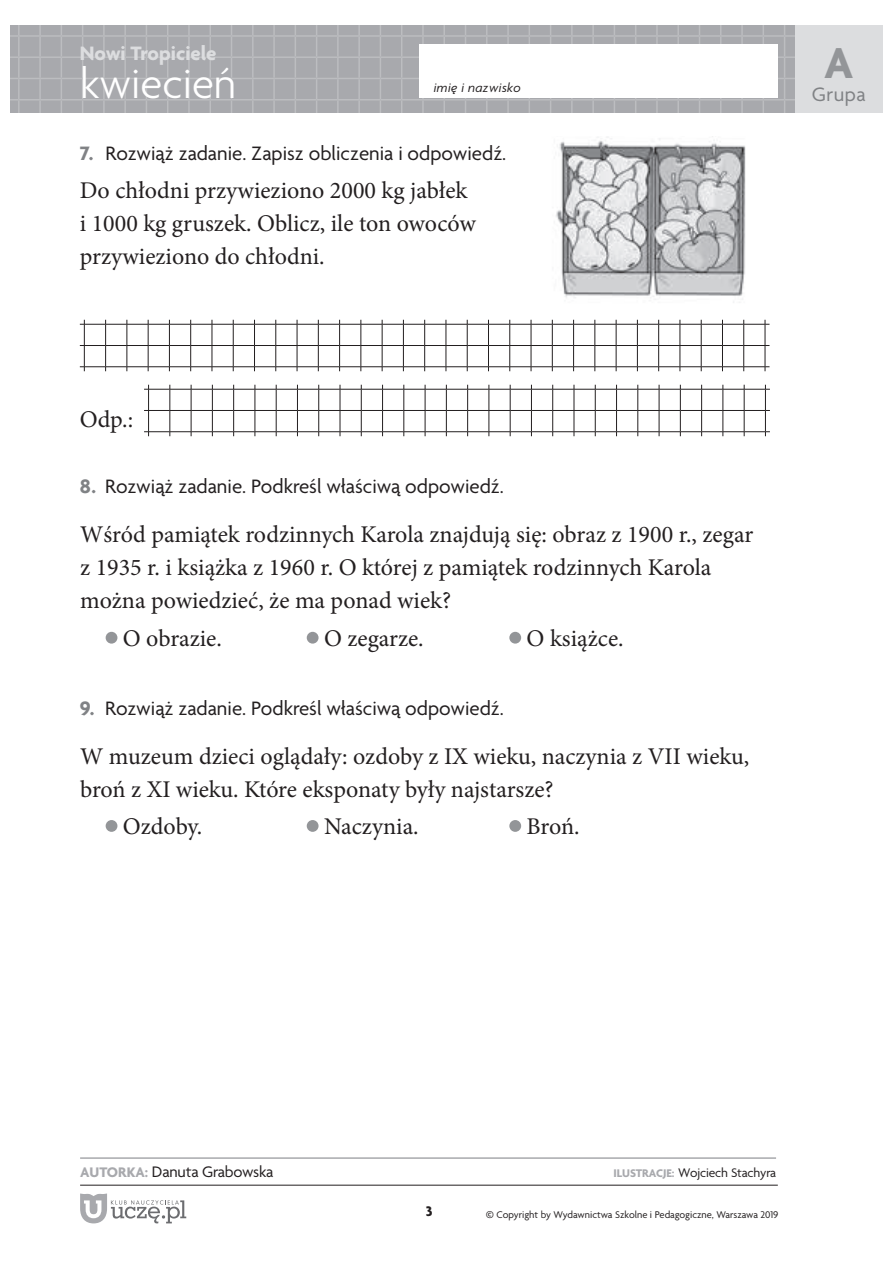
<style>
.page{position:relative;width:893px;height:1263px;background:#fff}
.page>*{position:absolute;margin:0;border:0;box-sizing:border-box;transform-origin:0 0}
.t1{font:700 46.5px "Agenda Pl";color:#939598}
.t2{font:300 45px "Agenda Pl";color:#fff}
.t3{font:24px/33px "Minion Pro";color:#231f20}
.t4{font:21px "Agenda Pl";color:#231f20}
.t5{font:700 21px "Agenda Pl";color:#dcdddf}
.t6{font:21px "Agenda Pl";letter-spacing:.025em;color:#808285}
.t7{font:16.5px "Agenda Pl";letter-spacing:-.01em;color:#231f20}
.t8{font:700 16.5px "Agenda Pl";color:#231f20}
.t9{font:700 15px "Agenda Pl";color:#231f20}
.t10{font:13.5px "Agenda Pl";letter-spacing:-.01em;color:#231f20}
.t11{font:italic 13.5px "Agenda Pl";letter-spacing:.025em;color:#231f20}
.t12{font:10.5px "Agenda Pl";color:#231f20}
.s1{font-weight:700;color:#808285}
.s2{font-weight:700;font-size:15px;color:#a8a9ad}
.s3{font-weight:700;font-size:12px;color:#a8a9ad}
.s4{font-size:13.5px}
</style>
<div class="page">
<svg style="left:11px;top:26px;width:783px;height:87px;background:#abacb0"></svg>
<div style="left:794px;top:26px;width:88px;height:87px;background:#dcdddf"></div>
<div style="left:419px;top:45px;width:358px;height:53px;background:#fff"></div>
<svg style="left:80px;top:1194px;width:106px;height:29px"></svg>
<hr style="left:80px;top:1185px;width:697px;height:1px;background:#231f20">
<hr style="left:80px;top:1157px;width:696px;height:2px;background:#a8a9ad">
<img style="left:556px;top:137px;width:190px;height:166px">
<svg style="left:80px;top:320px;width:689px;height:51px"></svg>
<svg style="left:144px;top:385px;width:626px;height:51px"></svg>
<div style="left:106px;top:632px;width:11px;height:12px;background:#939598;border-radius:50%"></div>
<div style="left:307px;top:632px;width:11px;height:12px;background:#939598;border-radius:50%"></div>
<div style="left:509px;top:632px;width:12px;height:12px;background:#939598;border-radius:50%"></div>
<div style="left:106px;top:820px;width:11px;height:12px;background:#939598;border-radius:50%"></div>
<div style="left:307px;top:820px;width:11px;height:12px;background:#939598;border-radius:50%"></div>
<div style="left:509px;top:820px;width:12px;height:12px;background:#939598;border-radius:50%"></div>
<p class="t5" style="left:80px;top:40px;width:138px">Nowi Tropiciele</p>
<h2 class="t2" style="left:80px;top:65px;width:158px">kwiecień</h2>
<p class="t11" style="left:433px;top:79px;width:89px">imię i nazwisko</p>
<p class="t4" style="left:80px;top:145px;width:428px"><span class="s1">7.</span> Rozwiąż zadanie. Zapisz obliczenia i odpowiedź.</p>
<p class="t3" style="left:80px;top:176px;width:397px">Do chłodni przywieziono 2000 kg jabłek i 1000 kg gruszek. Oblicz, ile ton owoców przywieziono do chłodni.</p>
<p class="t3" style="left:80px;top:404px;width:55px">Odp.:</p>
<p class="t4" style="left:80px;top:478px;width:425px"><span class="s1">8.</span> Rozwiąż zadanie. Podkreśl właściwą odpowiedź.</p>
<p class="t3" style="left:80px;top:520px;width:674px">Wśród pamiątek rodzinnych Karola znajdują się: obraz z 1900 r., zegar z 1935 r. i książka z 1960 r. O której z pamiątek rodzinnych Karola można powiedzieć, że ma ponad wiek?</p>
<p class="t3" style="left:123px;top:624px;width:100px">O obrazie.</p>
<p class="t3" style="left:324px;top:624px;width:101px">O zegarze.</p>
<p class="t3" style="left:526px;top:624px;width:98px">O książce.</p>
<p class="t4" style="left:80px;top:700px;width:425px"><span class="s1">9.</span> Rozwiąż zadanie. Podkreśl właściwą odpowiedź.</p>
<p class="t3" style="left:80px;top:742px;width:670px">W muzeum dzieci oglądały: ozdoby z IX wieku, naczynia z VII wieku, broń z XI wieku. Które eksponaty były najstarsze?</p>
<p class="t3" style="left:123px;top:812px;width:81px">Ozdoby.</p>
<p class="t3" style="left:324px;top:812px;width:96px">Naczynia.</p>
<p class="t3" style="left:526px;top:812px;width:55px">Broń.</p>
<h1 class="t1" style="left:824px;top:35px;width:31px">A</h1>
<p class="t6" style="left:811px;top:86px;width:55px">Grupa</p>
<p class="t7" style="left:80px;top:1165px;width:195px"><span class="s2">AUTORKA:</span> Danuta Grabowska</p>
<p class="t10" style="left:613px;top:1167px;width:164px"><span class="s3">ILUSTRACJE:</span> Wojciech Stachyra</p>
<p class="t9" style="left:426px;top:1202px;width:8px">3</p>
<p class="t8" style="left:419px;top:1204px;width:21px">137</p>
<p class="t12" style="left:486px;top:1210px;width:294px"><span class="s4">©</span> Copyright by Wydawnictwa Szkolne i Pedagogiczne, Warszawa 2019</p>
</div>
